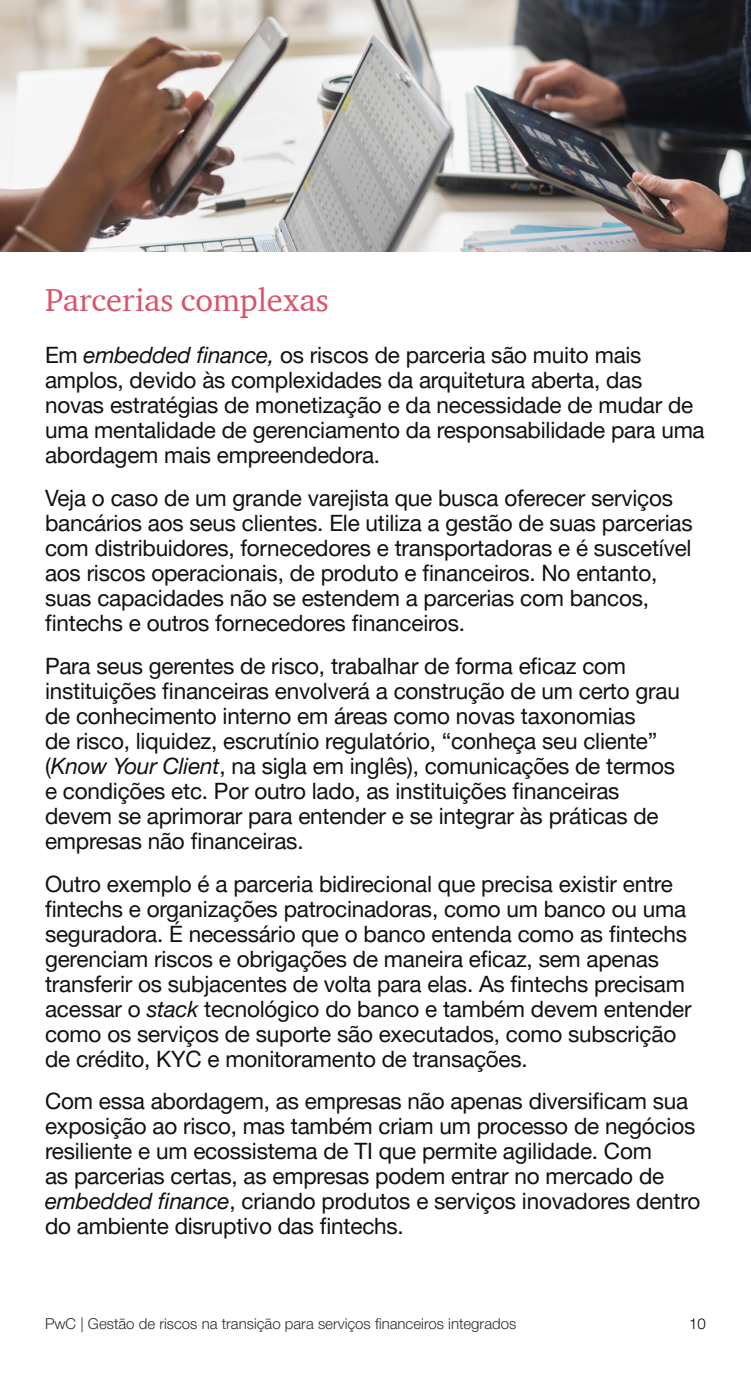
<style>
.page{position:relative;width:751px;height:1375px;background:#fff}
.page>*{position:absolute;margin:0;border:0;box-sizing:border-box;transform-origin:0 0}
.t1{font:32.5px "ITC Charter Com";color:#db536a}
.t2{font:22.5px/25px "Helvetica Neue LT Pro";letter-spacing:-.01em;color:#111}
.t3{font:300 15px "Helvetica Neue LT Pro";color:#2d2d2d}
.t4{font:300 15px "Helvetica Neue LT Pro";color:#000}
.s1{font-style:italic}
</style>
<div class="page">
<img style="left:0;top:0;width:750px;height:252px">
<h1 class="t1" style="left:45px;top:280px;width:285px">Parcerias complexas</h1>
<p class="t2" style="left:45px;top:342px;width:660px">Em <span class="s1">embedded finance,</span> os riscos de parceria são muito mais amplos, devido às complexidades da arquitetura aberta, das novas estratégias de monetização e da necessidade de mudar de uma mentalidade de gerenciamento da responsabilidade para uma abordagem mais empreendedora.</p>
<p class="t2" style="left:45px;top:485px;width:648px">Veja o caso de um grande varejista que busca oferecer serviços bancários aos seus clientes. Ele utiliza a gestão de suas parcerias com distribuidores, fornecedores e transportadoras e é suscetível aos riscos operacionais, de produto e financeiros. No entanto, suas capacidades não se estendem a parcerias com bancos, fintechs e outros fornecedores financeiros.</p>
<p class="t2" style="left:45px;top:653px;width:636px">Para seus gerentes de risco, trabalhar de forma eficaz com instituições financeiras envolverá a construção de um certo grau de conhecimento interno em áreas como novas taxonomias<br>de risco, liquidez, escrutínio regulatório, “conheça seu cliente” (<span class="s1">Know Your Client</span>, na sigla em inglês), comunicações de termos e condições etc. Por outro lado, as instituições financeiras devem se aprimorar para entender e se integrar às práticas de empresas não financeiras.</p>
<p class="t2" style="left:45px;top:870px;width:647px">Outro exemplo é a parceria bidirecional que precisa existir entre fintechs e organizações patrocinadoras, como um banco ou uma seguradora. É necessário que o banco entenda como as fintechs gerenciam riscos e obrigações de maneira eficaz, sem apenas transferir os subjacentes de volta para elas. As fintechs precisam acessar o <span class="s1">stack</span> tecnológico do banco e também devem entender como os serviços de suporte são executados, como subscrição de crédito, KYC e monitoramento de transações.</p>
<p class="t2" style="left:45px;top:1088px;width:656px">Com essa abordagem, as empresas não apenas diversificam sua exposição ao risco, mas também criam um processo de negócios resiliente e um ecossistema de TI que permite agilidade. Com<br>as parcerias certas, as empresas podem entrar no mercado de <span class="s1">embedded finance</span>, criando produtos e serviços inovadores dentro do ambiente disruptivo das fintechs.</p>
<p class="t3" style="left:45px;top:1315px;width:472px">PwC | Gestão de riscos na transição para serviços financeiros integrados</p>
<p class="t4" style="left:688px;top:1315px;width:18px">10</p>
</div>
